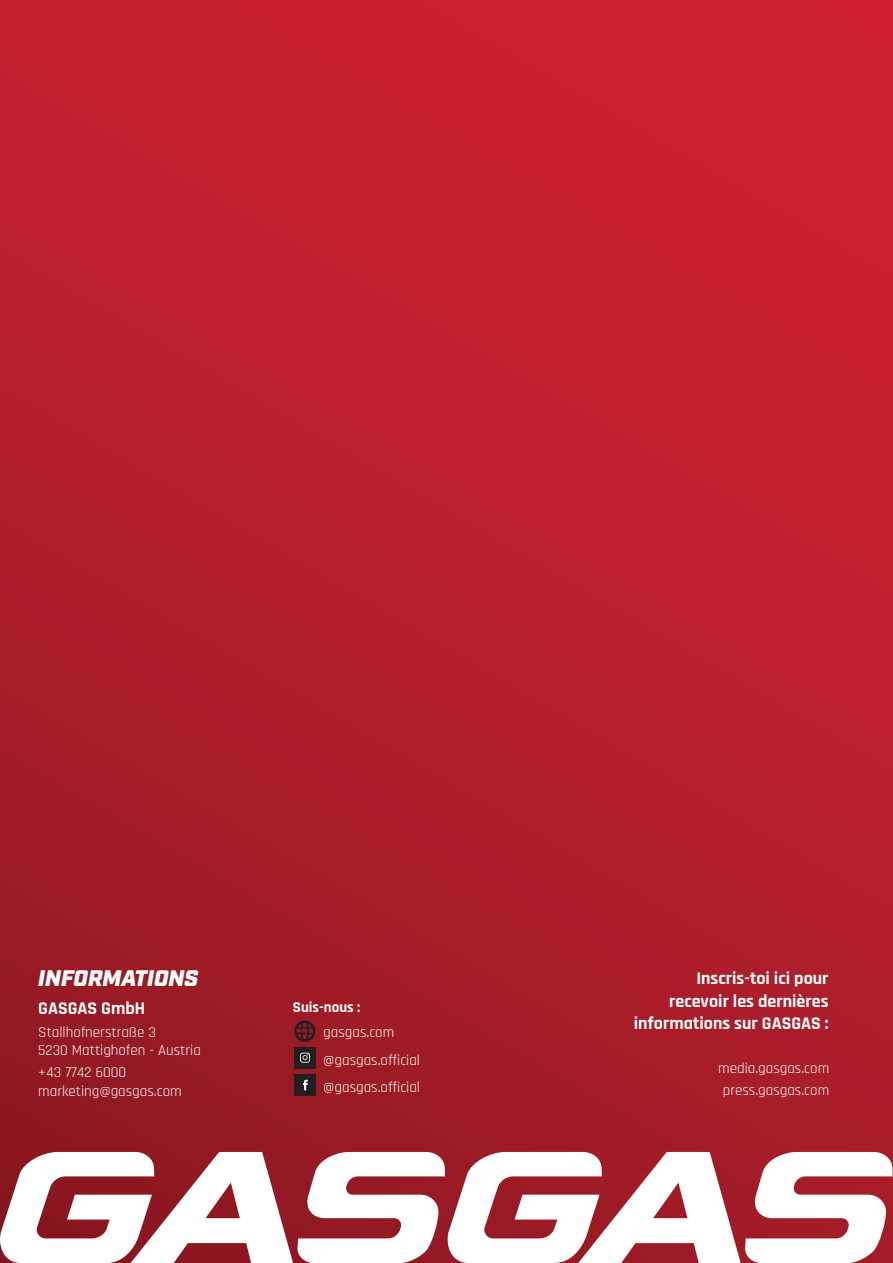
<style>
.page{position:relative;width:893px;height:1263px;background:#fff}
.page>*{position:absolute;margin:0;border:0;box-sizing:border-box;transform-origin:0 0}
.t1{font:italic 900 22.5px "Industry";color:#fff}
.t2{font:700 18px/22.5px "Rajdhani";color:#fff;text-align:right}
.t3{font:15px/18px "Rajdhani";color:#fff}
.t4{font:700 15px "Rajdhani";color:#fff}
</style>
<div class="page">
<div style="left:0;top:0;width:893px;height:1263px;background:linear-gradient(to bottom,#ce2032,#991b25)"></div>
<svg style="left:0;top:1152px;width:893px;height:111px"></svg>
<div style="left:294px;top:1047px;width:22px;height:21px;background:#231f20"></div>
<svg style="left:300px;top:1053px;width:10px;height:10px"></svg>
<div style="left:294px;top:1074px;width:22px;height:22px;background:#231f20"></div>
<svg style="left:303px;top:1080px;width:5px;height:10px"></svg>
<svg style="left:294px;top:1020px;width:21px;height:22px"></svg>
<h1 class="t1" style="left:38px;top:964px;width:162px">INFORMATIONS</h1>
<p class="t2" style="left:38px;top:998px;width:109px">GASGAS GmbH</p>
<p class="t3" style="left:38px;top:1023px;width:164px">Stallhofnerstraße 3<br>5230 Mattighofen - Austria</p>
<p class="t3" style="left:38px;top:1064px;width:90px">+43 7742 6000</p>
<p class="t4" style="left:293px;top:997px;width:69px">Suis-nous :</p>
<p class="t3" style="left:323px;top:1023px;width:72px">gasgas.com</p>
<p class="t3" style="left:323px;top:1051px;width:98px">@gasgas.official</p>
<p class="t2" style="left:634px;top:968px;width:196px">Inscris-toi ici pour recevoir les dernières informations sur GASGAS :</p>
<p class="t3" style="left:718px;top:1060px;width:112px">media.gasgas.com</p>
<p class="t3" style="left:38px;top:1082px;width:145px">marketing@gasgas.com</p>
<p class="t3" style="left:323px;top:1079px;width:98px">@gasgas.official</p>
<p class="t3" style="left:723px;top:1082px;width:108px">press.gasgas.com</p>
</div>
